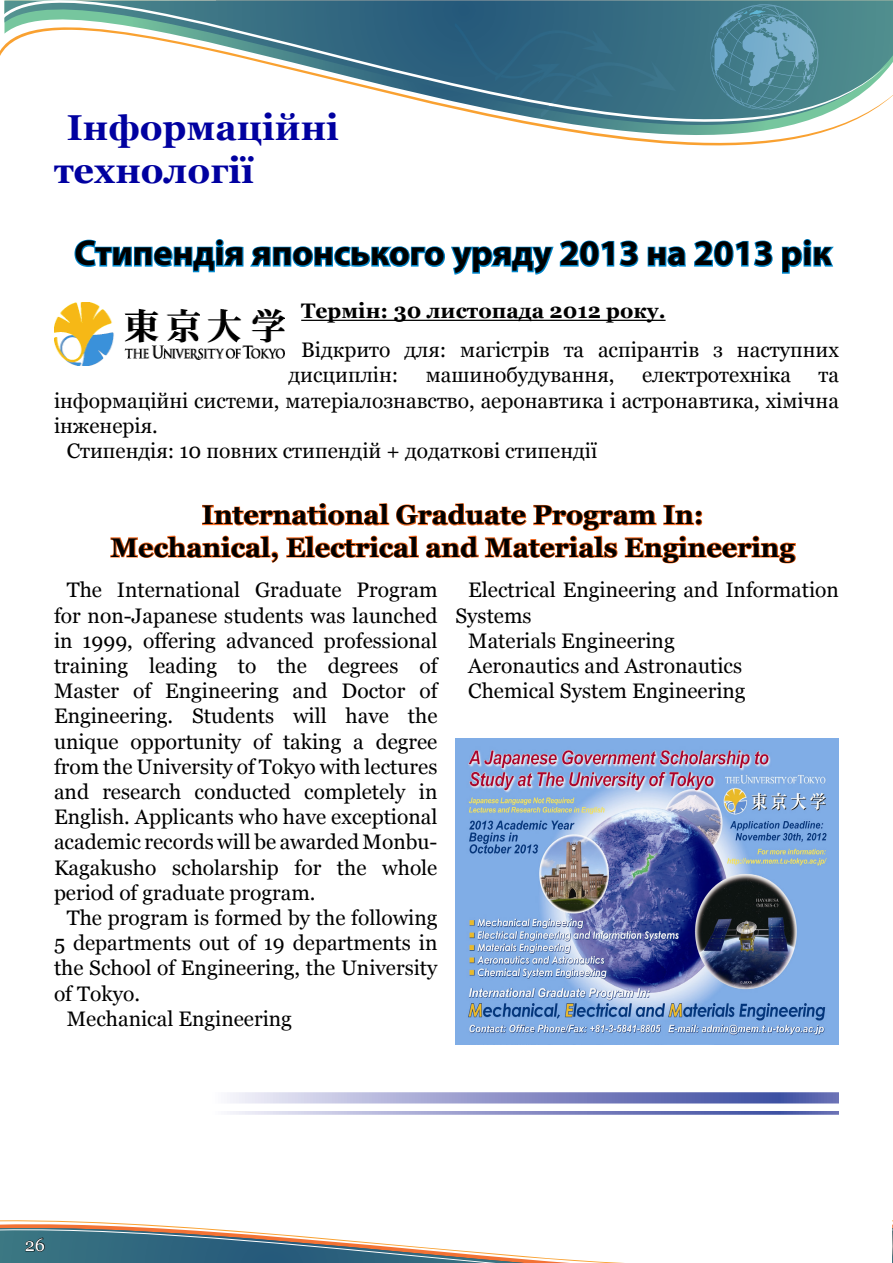
<style>
.page{position:relative;width:893px;height:1263px;background:#fff}
.page>*{position:absolute;margin:0;border:0;box-sizing:border-box;transform-origin:0 0}
.Назва_програми_укр{font:700 36px "Myriad Pro";color:#000}
.Напрями_назви{font:700 36px/43.2px "Georgia";color:#0000a0}
.Назва_прогр_англ{font:700 27px "Georgia";color:#000}
.Рабочий{font:21px/25.2px "Georgia";color:#000;text-align:justify}
.Дедлайн{font:700 21px "Georgia";color:#000}
.t1{font:18px "Georgia";color:#fff}
</style>
<div class="page">
<svg style="left:892px;top:1220px;width:1px;height:43px"></svg>
<svg style="left:0;top:1220px;width:624px;height:43px"></svg>
<svg style="left:0;top:0;width:888px;height:146px"></svg>
<svg style="left:709px;top:4px;width:111px;height:105px;background:#548d9e"></svg>
<svg style="left:455px;top:23px;width:221px;height:95px;background:#3d6f86"></svg>
<img style="left:740px;top:9px;width:45px;height:8px">
<svg style="left:74px;top:239px;width:565px;height:36px"></svg>
<svg style="left:647px;top:240px;width:126px;height:27px"></svg>
<svg style="left:781px;top:239px;width:53px;height:35px"></svg>
<hr style="left:301px;top:320px;width:365px;height:1px;background:#000">
<img style="left:54px;top:303px;width:230px;height:63px">
<svg style="left:110px;top:503px;width:686px;height:61px"></svg>
<img style="left:455px;top:738px;width:384px;height:306px">
<svg style="left:230px;top:1092px;width:609px;height:11px;background:#8f95c8"></svg>
<svg style="left:230px;top:1111px;width:609px;height:4px;background:#9399ca"></svg>
<p class="Напрями_назви" style="left:54px;top:106px;width:286px;text-indent:13px">Інформаційні технології</p>
<p class="Назва_програми_укр" style="left:74px;top:230px;width:759px">Стипендія японського уряду 2013 на 2013 рік</p>
<p class="Дедлайн" style="left:301px;top:298px;width:366px">Термін: 30 листопада 2012 року.</p>
<p class="Рабочий" style="left:288px;top:338px;width:552px;text-indent:13px">Відкрито для: магістрів та аспірантів з наступних дисциплін:</p>
<p class="Рабочий" style="left:426px;top:363px;width:190px">машинобудування,</p>
<p class="Рабочий" style="left:642px;top:363px;width:150px">електротехніка</p>
<p class="Рабочий" style="left:54px;top:363px;width:786px;text-indent:764px">та інформаційні системи, матеріалознавство, аеронавтика і астронавтика, хімічна інженерія.</p>
<p class="Рабочий" style="left:67px;top:439px;width:532px">Стипендія: 10 повних стипендій + додаткові стипендії</p>
<p class="Назва_прогр_англ" style="left:202px;top:498px;width:503px">International Graduate Program In:</p>
<p class="Назва_прогр_англ" style="left:111px;top:530px;width:686px">Mechanical, Electrical and Materials Engineering</p>
<p class="Рабочий" style="left:54px;top:578px;width:385px;text-indent:13px">The International Graduate Program for non-Japanese students was launched in 1999, offering advanced professional training leading to the degrees of Master of Engineering and Doctor of Engineering. Students will have the unique opportunity of taking a degree from the University of Tokyo with lectures and research conducted completely in English. Applicants who have exceptional academic records will be awarded Monbu-Kagakusho scholarship for the whole period of graduate program.</p>
<p class="Рабочий" style="left:54px;top:905px;width:385px;text-indent:13px">The program is formed by the following 5 departments out of 19 departments in the School of Engineering, the University of Tokyo.</p>
<p class="Рабочий" style="left:67px;top:1006px;width:227px">Mechanical Engineering</p>
<p class="Рабочий" style="left:455px;top:578px;width:385px;text-indent:13px">Electrical Engineering and Information<br>Systems</p>
<p class="Рабочий" style="left:468px;top:628px;width:208px">Materials Engineering</p>
<p class="Рабочий" style="left:468px;top:653px;width:275px">Aeronautics and Astronautics</p>
<p class="Рабочий" style="left:468px;top:679px;width:279px">Chemical System Engineering</p>
<p class="t1" style="left:25px;top:1234px;width:22px">26</p>
</div>
